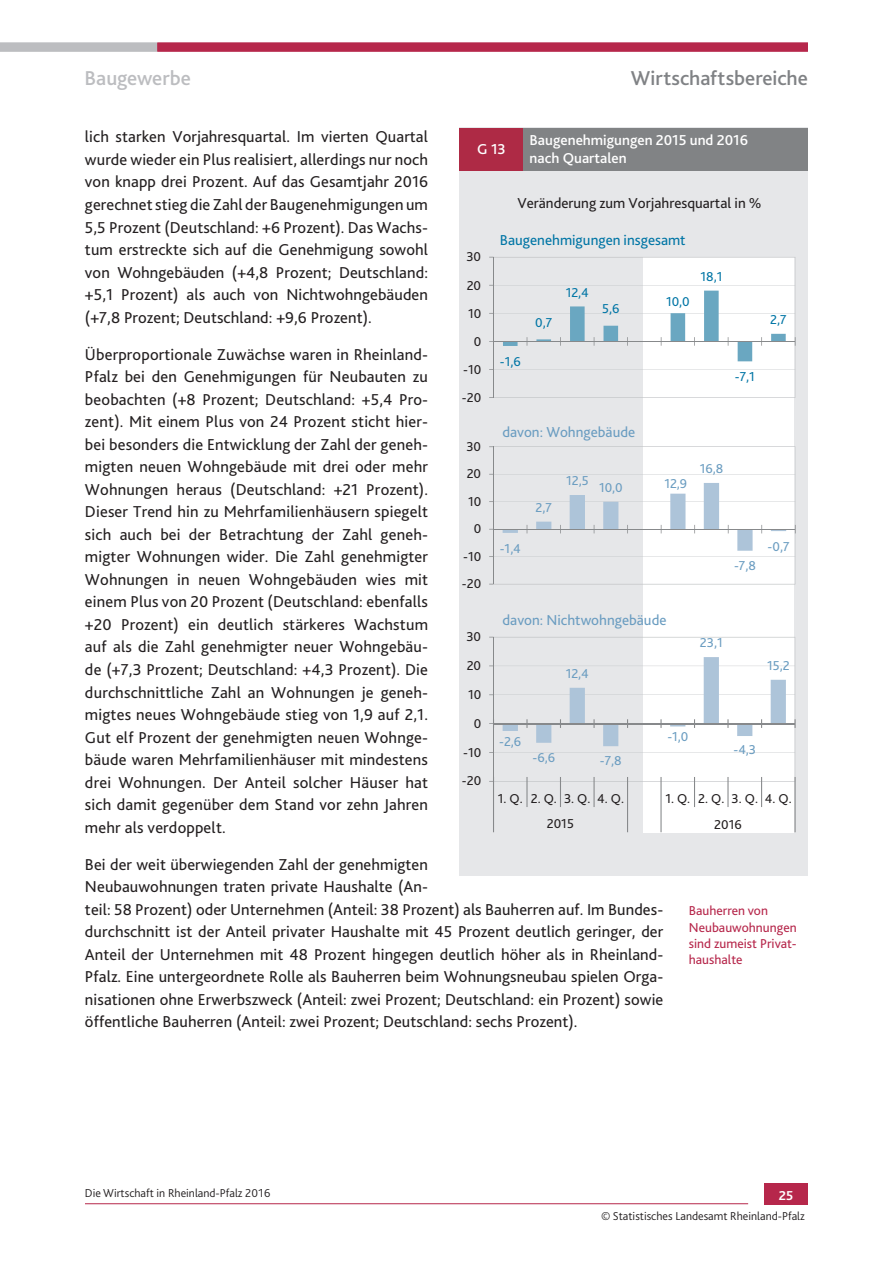
<style>
.page{position:relative;width:893px;height:1263px;background:#fff}
.page>*{position:absolute;margin:0;border:0;box-sizing:border-box;transform-origin:0 0}
.t1{font:500 21px "Bliss 2";color:#808285}
.t2{font:500 21px "Bliss 2";letter-spacing:-.005em;color:#bcbdc0}
.t3{font:16.5px/22.5px "Bliss 2";letter-spacing:.005em;color:#231f20;text-align:justify}
.t4{font:500 15px/17.9px "Bliss 2";color:#fff}
.t5{font:15px "Bliss 2";color:#6b9dc1}
.t6{font:15px "Bliss 2";color:#231f20}
.t7{font:15px "Bliss 2";color:#0075a5}
.t8{font:13.5px/25.8px "Bliss 2";color:#231f20;text-align:center}
.t9{font:13.5px "Bliss 2";color:#6b9dc1}
.t10{font:13.5px/16.2px "Bliss 2";color:#b6274b}
.t11{font:13.5px "Bliss 2";color:#0075a5}
.t12{font:700 13.5px "Bliss 2";color:#fff}
.t13{font:300 12px "Bliss 2";color:#231f20}
</style>
<div class="page">
<hr style="left:85px;top:1203px;width:663px;height:1px;background:#b6274b">
<div style="left:764px;top:1183px;width:44px;height:22px;background:#b6274b"></div>
<div style="left:0;top:43px;width:157px;height:9px;background:#bcbdc0"></div>
<div style="left:157px;top:43px;width:651px;height:9px;background:#b6274b"></div>
<div style="left:460px;top:128px;width:348px;height:748px;background:#e6e7e9"></div>
<div style="left:643px;top:258px;width:151px;height:575px;background:#fff"></div>
<svg style="left:489px;top:257px;width:307px;height:141px"></svg>
<svg style="left:489px;top:446px;width:307px;height:139px"></svg>
<hr style="left:794px;top:777px;width:1px;height:55px;background:#87898b">
<hr style="left:493px;top:777px;width:1px;height:55px;background:#87898b">
<hr style="left:526px;top:777px;width:1px;height:30px;background:#87898b">
<hr style="left:560px;top:777px;width:1px;height:30px;background:#87898b">
<hr style="left:593px;top:777px;width:2px;height:30px;background:#87898b">
<hr style="left:627px;top:777px;width:1px;height:55px;background:#87898b">
<hr style="left:660px;top:777px;width:1px;height:55px;background:#87898b">
<hr style="left:694px;top:777px;width:1px;height:30px;background:#87898b">
<hr style="left:727px;top:777px;width:1px;height:30px;background:#87898b">
<hr style="left:761px;top:777px;width:1px;height:30px;background:#87898b">
<svg style="left:489px;top:637px;width:306px;height:145px"></svg>
<div style="left:460px;top:128px;width:63px;height:43px;background:#ae2a45"></div>
<div style="left:523px;top:128px;width:285px;height:43px;background:#818385"></div>
<p class="t2" style="left:85px;top:70px;width:108px">Baugewerbe</p>
<p class="t1" style="left:631px;top:70px;width:179px">Wirtschaftsbereiche</p>
<p class="t3" style="left:85px;top:127px;width:345px">lich starken Vorjahresquartal. Im vierten Quartal wurde wieder ein Plus realisiert, allerdings nur noch von knapp drei Prozent. Auf das Gesamtjahr 2016 gerechnet stieg die Zahl der Baugenehmigungen um 5,5 Prozent (Deutschland: +6 Prozent). Das Wachs&shy;tum erstreckte sich auf die Genehmigung sowohl von Wohngebäuden (+4,8 Prozent; Deutschland: +5,1 Prozent) als auch von Nichtwohngebäuden (+7,8 Prozent; Deutschland: +9,6 Prozent).</p>
<p class="t3" style="left:85px;top:345px;width:345px">Überproportionale Zuwächse waren in Rheinland-Pfalz bei den Genehmigungen für Neubauten zu beobachten (+8 Prozent; Deutschland: +5,4 Pro&shy;zent). Mit einem Plus von 24 Prozent sticht hier&shy;bei besonders die Entwicklung der Zahl der geneh&shy;migten neuen Wohngebäude mit drei oder mehr Wohnungen heraus (Deutschland: +21 Prozent).<br>Dieser Trend hin zu Mehrfamilienhäusern spiegelt sich auch bei der Betrachtung der Zahl geneh&shy;migter Wohnungen wider. Die Zahl genehmigter Wohnungen in neuen Wohngebäuden wies mit einem Plus von 20 Prozent (Deutschland: ebenfalls +20 Prozent) ein deutlich stärkeres Wachstum auf als die Zahl genehmigter neuer Wohngebäu&shy;de (+7,3 Prozent; Deutschland: +4,3 Prozent). Die durchschnittliche Zahl an Wohnungen je geneh&shy;migtes neues Wohngebäude stieg von 1,9 auf 2,1.<br>Gut elf Prozent der genehmigten neuen Wohnge&shy;bäude waren Mehrfamilienhäuser mit mindestens drei Wohnungen. Der Anteil solcher Häuser hat sich damit gegenüber dem Stand vor zehn Jahren mehr als verdoppelt.</p>
<p class="t3" style="left:85px;top:855px;width:580px;text-align:left">Bei der weit überwiegenden Zahl der genehmigten<br>Neubauwohnungen traten private Haushalte (An-<br>teil: 58 Prozent) oder Unternehmen (Anteil: 38 Prozent) als Bauherren auf. Im Bundes&shy;durchschnitt ist der Anteil privater Haushalte mit 45 Prozent deutlich geringer, der Anteil der Unternehmen mit 48 Prozent hingegen deutlich höher als in Rheinland-Pfalz. Eine untergeordnete Rolle als Bauherren beim Wohnungsneubau spielen Orga&shy;nisationen ohne Erwerbszweck (Anteil: zwei Prozent; Deutschland: ein Prozent) sowie öffentliche Bauherren (Anteil: zwei Prozent; Deutschland: sechs Prozent).</p>
<p class="t4" style="left:477px;top:141px;width:30px">G 13</p>
<p class="t4" style="left:530px;top:132px;width:220px">Baugenehmigungen 2015 und 2016 nach Quartalen</p>
<p class="t6" style="left:517px;top:197px;width:246px">Veränderung zum Vorjahresquartal in %</p>
<p class="t7" style="left:500px;top:234px;width:187px">Baugenehmigungen insgesamt</p>
<p class="t8" style="left:466px;top:245px;width:16px">30</p>
<p class="t11" style="left:700px;top:271px;width:23px">18,1</p>
<p class="t8" style="left:467px;top:273px;width:16px">20</p>
<p class="t11" style="left:566px;top:287px;width:25px">12,4</p>
<p class="t11" style="left:666px;top:296px;width:25px">10,0</p>
<p class="t11" style="left:602px;top:303px;width:19px">5,6</p>
<p class="t8" style="left:468px;top:301px;width:15px">10</p>
<p class="t11" style="left:770px;top:314px;width:18px">2,7</p>
<p class="t11" style="left:535px;top:317px;width:18px">0,7</p>
<p class="t8" style="left:474px;top:330px;width:9px">0</p>
<p class="t11" style="left:500px;top:356px;width:22px">-1,6</p>
<p class="t8" style="left:463px;top:358px;width:20px">-10</p>
<p class="t11" style="left:735px;top:371px;width:21px">-7,1</p>
<p class="t8" style="left:462px;top:386px;width:21px">-20</p>
<p class="t5" style="left:502px;top:426px;width:134px">davon: Wohngebäude</p>
<p class="t8" style="left:466px;top:435px;width:16px">30</p>
<p class="t9" style="left:700px;top:463px;width:25px">16,8</p>
<p class="t8" style="left:467px;top:462px;width:16px">20</p>
<p class="t9" style="left:566px;top:475px;width:24px">12,5</p>
<p class="t9" style="left:599px;top:482px;width:25px">10,0</p>
<p class="t9" style="left:664px;top:478px;width:24px">12,9</p>
<p class="t8" style="left:468px;top:490px;width:15px">10</p>
<p class="t9" style="left:536px;top:502px;width:18px">2,7</p>
<p class="t8" style="left:474px;top:517px;width:9px">0</p>
<p class="t9" style="left:767px;top:541px;width:23px">-0,7</p>
<p class="t9" style="left:500px;top:543px;width:23px">-1,4</p>
<p class="t8" style="left:463px;top:545px;width:20px">-10</p>
<p class="t9" style="left:734px;top:561px;width:23px">-7,8</p>
<p class="t8" style="left:462px;top:572px;width:21px">-20</p>
<p class="t5" style="left:502px;top:614px;width:166px">davon: Nichtwohngebäude</p>
<p class="t8" style="left:466px;top:625px;width:16px">30</p>
<p class="t9" style="left:700px;top:638px;width:24px">23,1</p>
<p class="t9" style="left:767px;top:660px;width:24px">15,2</p>
<p class="t8" style="left:467px;top:654px;width:16px">20</p>
<p class="t9" style="left:566px;top:668px;width:25px">12,4</p>
<p class="t8" style="left:468px;top:683px;width:15px">10</p>
<p class="t8" style="left:474px;top:712px;width:9px">0</p>
<p class="t9" style="left:667px;top:732px;width:23px">-1,0</p>
<p class="t9" style="left:499px;top:736px;width:24px">-2,6</p>
<p class="t9" style="left:733px;top:744px;width:24px">-4,3</p>
<p class="t8" style="left:463px;top:740px;width:20px">-10</p>
<p class="t9" style="left:532px;top:753px;width:24px">-6,6</p>
<p class="t9" style="left:600px;top:755px;width:23px">-7,8</p>
<p class="t8" style="left:462px;top:769px;width:21px">-20</p>
<p class="t8" style="left:498px;top:787px;width:128px">1. Q. 2. Q. 3. Q. 4. Q.</p>
<p class="t8" style="left:665px;top:787px;width:128px">1. Q. 2. Q. 3. Q. 4. Q.<br>2016</p>
<p class="t8" style="left:547px;top:812px;width:29px">2015</p>
<p class="t10" style="left:689px;top:904px;width:109px">Bauherren von<br>Neubauwohnungen sind zumeist Privat&shy;haushalte</p>
<p class="t13" style="left:85px;top:1186px;width:187px">Die Wirtschaft in Rheinland-Pfalz 2016</p>
<p class="t12" style="left:779px;top:1190px;width:16px">25</p>
<p class="t13" style="left:601px;top:1209px;width:205px">© Statistisches Landesamt Rheinland-Pfalz</p>
</div>
